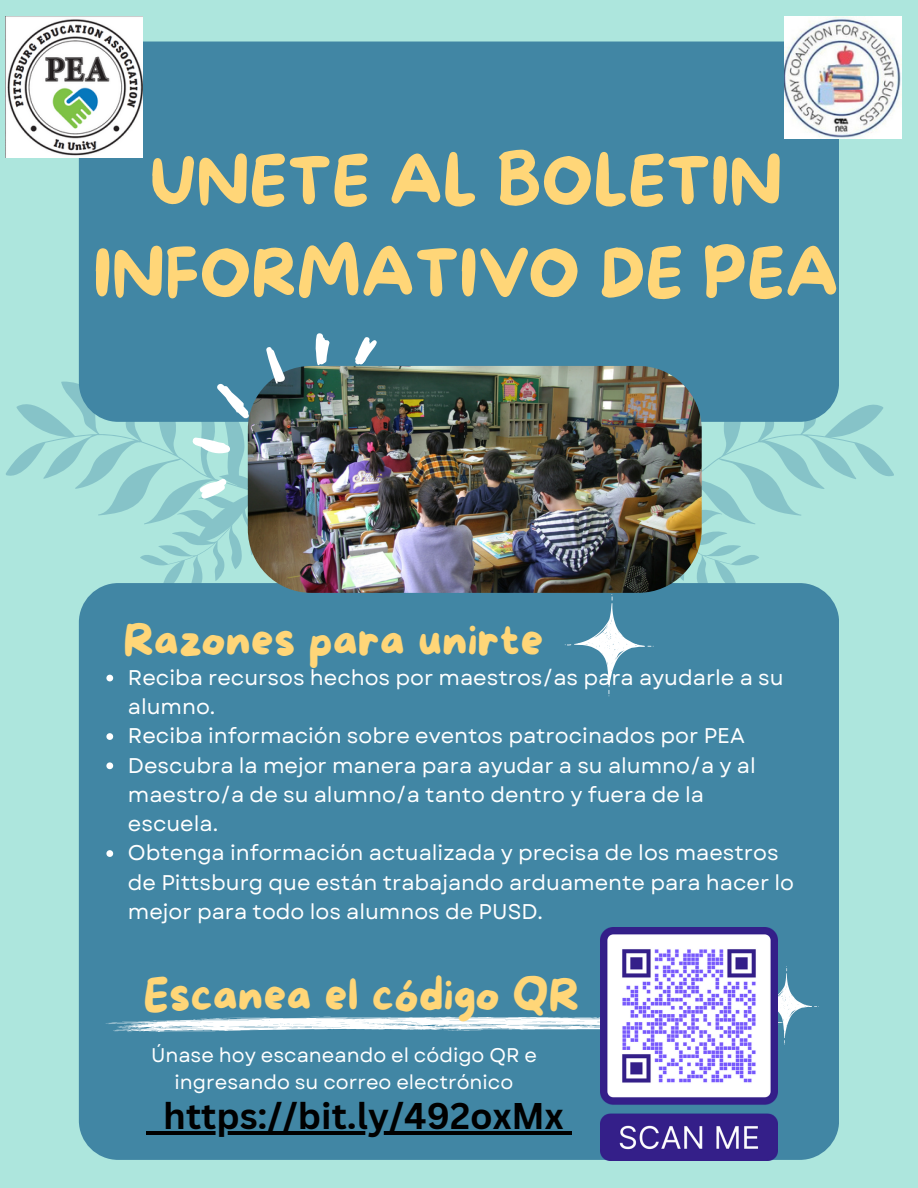
<style>
.page{position:relative;width:918px;height:1188px;background:#ade6dd}
.page>*{position:absolute;margin:0;border:0;box-sizing:border-box;transform-origin:0 0}
.t1{font:66.75px/92.2px "More Sugar";color:#ffd678;text-align:center}
.t2{font:45.15px "More Sugar";color:#ffd678}
.t3{font:700 36.15px "Canva Sans";color:#000}
.t4{font:21.3px/29.2px "Garet";color:#fff}
.t5{font:19.8px/27px "Garet";color:#fff;text-align:center}
</style>
<div class="page">
<svg style="left:712px;top:389px;width:182px;height:127px"></svg>
<svg style="left:6px;top:339px;width:120px;height:177px"></svg>
<div style="left:79px;top:42px;width:760px;height:380px;background:#4186a4;border-radius:39px"></div>
<div style="left:79px;top:583px;width:760px;height:577px;background:#4186a4;border-radius:39px"></div>
<img style="left:248px;top:366px;width:454px;height:227px;border-radius:64px">
<img style="left:126px;top:333px;width:213px;height:260px">
<svg style="left:346px;top:337px;width:36px;height:31px"></svg>
<img style="left:565px;top:463px;width:208px;height:233px">
<svg style="left:105px;top:966px;width:714px;height:79px"></svg>
<img style="left:6px;top:17px;width:137px;height:140px">
<img style="left:785px;top:17px;width:117px;height:121px">
<hr style="left:146px;top:1131px;width:17px;height:3px;background:#000">
<hr style="left:163px;top:1131px;width:401px;height:3px;background:#000">
<svg style="left:564px;top:1131px;width:8px;height:3px"></svg>
<img style="left:601px;top:927px;width:176px;height:233px">
<svg style="left:106px;top:675px;width:7px;height:6px"></svg>
<svg style="left:106px;top:733px;width:7px;height:7px"></svg>
<svg style="left:106px;top:762px;width:7px;height:7px"></svg>
<svg style="left:106px;top:850px;width:7px;height:7px"></svg>
<p class="t1" style="left:93px;top:138px;width:747px">UNETE AL BOLETIN<br>INFORMATIVO DE PEA</p>
<p class="t2" style="left:123px;top:615px;width:422px">Razones para unirte</p>
<p class="t4" style="left:128px;top:663px;width:657px">Reciba recursos hechos por maestros/as para ayudarle a su alumno.</p>
<p class="t4" style="left:128px;top:721px;width:618px">Reciba información sobre eventos patrocinados por PEA</p>
<p class="t4" style="left:128px;top:751px;width:629px">Descubra la mejor manera para ayudar a su alumno/a y al maestro/a de su alumno/a tanto dentro y fuera de la escuela.</p>
<p class="t4" style="left:128px;top:838px;width:668px">Obtenga información actualizada y precisa de los maestros de Pittsburg que están trabajando arduamente para hacer lo mejor para todo los alumnos de PUSD.</p>
<p class="t2" style="left:143px;top:971px;width:437px">Escanea el código QR</p>
<p class="t5" style="left:151px;top:1042px;width:387px">Únase hoy escaneando el código QR e ingresando su correo electrónico</p>
<p class="t3" style="left:163px;top:1090px;width:402px">https://bit.ly/492oxMx</p>
</div>
